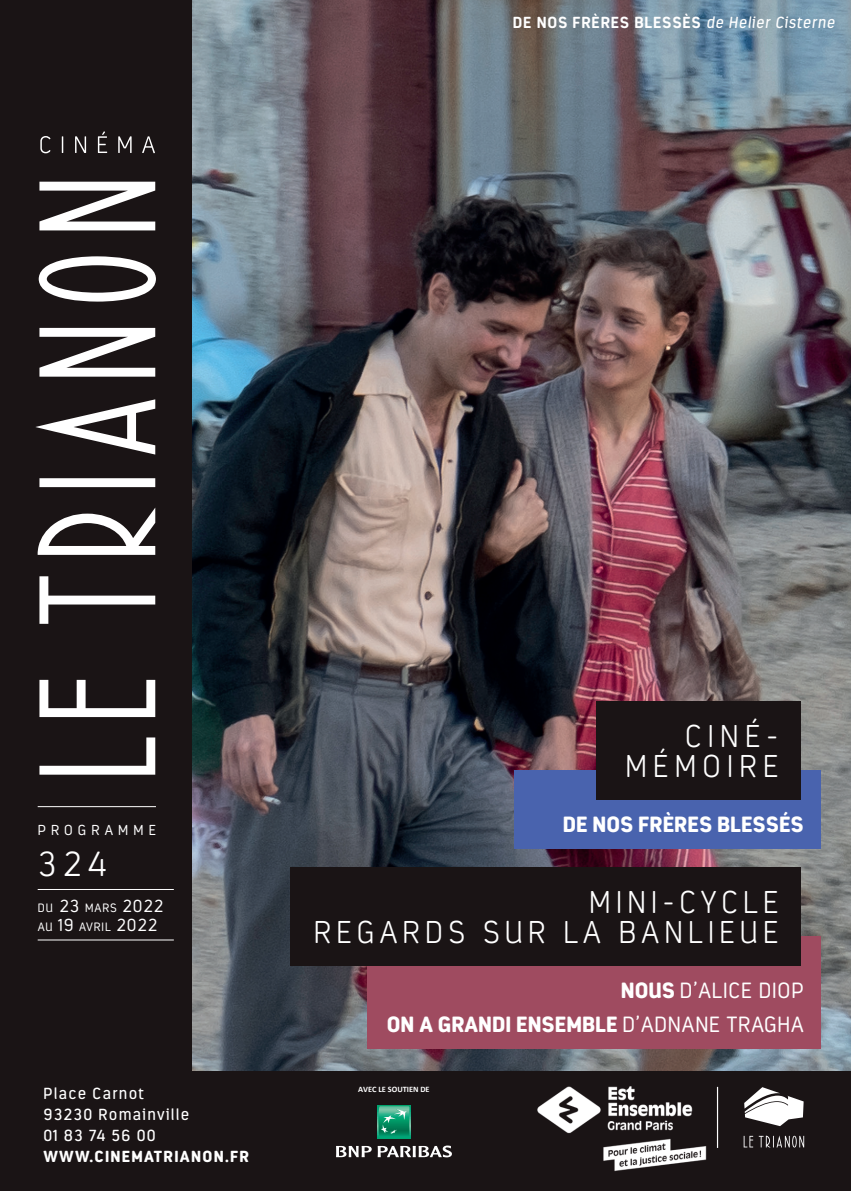
<style>
.page{position:relative;width:851px;height:1191px;background:#fff}
.page>*{position:absolute;margin:0;border:0;box-sizing:border-box;transform-origin:0 0}
.t1{font:200 34.6px "Estandar Rounded";color:#fff}
.t2{font:200 31.4px/29.8px "Estandar Rounded";letter-spacing:.17em;color:#fff;text-align:right}
.t3{font:200 31.4px/29.8px "Estandar Rounded";letter-spacing:.2em;color:#fff;text-align:right}
.t4{font:300 22px/33.4px "Estandar Rounded";letter-spacing:.04em;color:#fff;text-align:right}
.t5{font:900 22px "Estandar Rounded";color:#fff}
.t6{font:16px/21.2px "Estandar Rounded";letter-spacing:.08em;color:#fff}
.t7{font:700 16px "Estandar Rounded";letter-spacing:.05em;color:#fff}
.t8{font:900 16px "Estandar Rounded";letter-spacing:.08em;color:#fff}
.t9{font:300 14.4px "Estandar Rounded";letter-spacing:.355em;color:#fff}
.t10{font:300 12.2px/19px "Estandar Rounded";letter-spacing:.07em;color:#fff}
.t11{font:700 8.2px "Calibri";color:#fff}
.s1{font-weight:400;font-style:italic}
.s2{font-size:17.2px}
.s3{font-weight:900}
</style>
<div class="page">
<img style="left:191px;top:0;width:659px;height:1071px">
<div style="left:0;top:0;width:191px;height:1079px;background:#1a1415"></div>
<svg style="left:40px;top:131px;width:115px;height:22px"></svg>
<hr style="left:38px;top:889px;width:136px;height:1px;background:#fff">
<hr style="left:38px;top:806px;width:118px;height:1px;background:#fff">
<hr style="left:38px;top:939px;width:136px;height:1px;background:#fff">
<svg style="left:35px;top:182px;width:120px;height:592px"></svg>
<div style="left:514px;top:770px;width:306px;height:79px;background:#4963ae"></div>
<div style="left:0;top:1071px;width:850px;height:120px;background:#1a1415"></div>
<svg style="left:336px;top:1146px;width:35px;height:11px"></svg>
<svg style="left:377px;top:1145px;width:75px;height:12px"></svg>
<svg style="left:378px;top:1105px;width:32px;height:33px"></svg>
<svg style="left:378px;top:1106px;width:31px;height:31px"></svg>
<svg style="left:743px;top:1135px;width:61px;height:12px"></svg>
<svg style="left:744px;top:1087px;width:59px;height:39px"></svg>
<hr style="left:716px;top:1086px;width:2px;height:62px;background:#fff">
<img style="left:537px;top:1086px;width:170px;height:85px">
<div style="left:596px;top:700px;width:204px;height:99px;background:#1a1415"></div>
<div style="left:367px;top:936px;width:453px;height:112px;background:#9f4b60"></div>
<div style="left:290px;top:866px;width:510px;height:99px;background:#1a1415"></div>
<p class="t7" style="left:513px;top:12px;width:323px">DE NOS FRÈRES BLESSÈS <span class="s1">de Helier Cisterne</span></p>
<p class="t9" style="left:38px;top:821px;width:120px">PROGRAMME</p>
<h1 class="t1" style="left:38px;top:844px;width:70px">324</h1>
<p class="t10" style="left:38px;top:898px;width:127px">DU <span class="s2">23</span> MARS <span class="s2">2022<br></span>AU <span class="s2">19</span> AVRIL <span class="s2">2022</span></p>
<p class="t6" style="left:43px;top:1082px;width:147px">Place Carnot<br>93230 Romainville<br>01 83 74 56 00</p>
<p class="t8" style="left:43px;top:1147px;width:207px">WWW.CINEMATRIANON.FR</p>
<h2 class="t3" style="left:625px;top:721px;width:154px">CINÉ-<br>MÉMOIRE</h2>
<p class="t5" style="left:562px;top:811px;width:242px">DE NOS FRÈRES BLESSÉS</p>
<h2 class="t2" style="left:314px;top:887px;width:466px">MINI-CYCLE<br>REGARDS SUR LA BANLIEUE</h2>
<p class="t4" style="left:387px;top:973px;width:418px"><span class="s3">NOUS</span> D’ALICE DIOP<br><span class="s3">ON A GRANDI ENSEMBLE</span> D’ADNANE TRAGHA</p>
<p class="t11" style="left:358px;top:1083px;width:73px">AVEC LE SOUTIEN DE</p>
</div>
